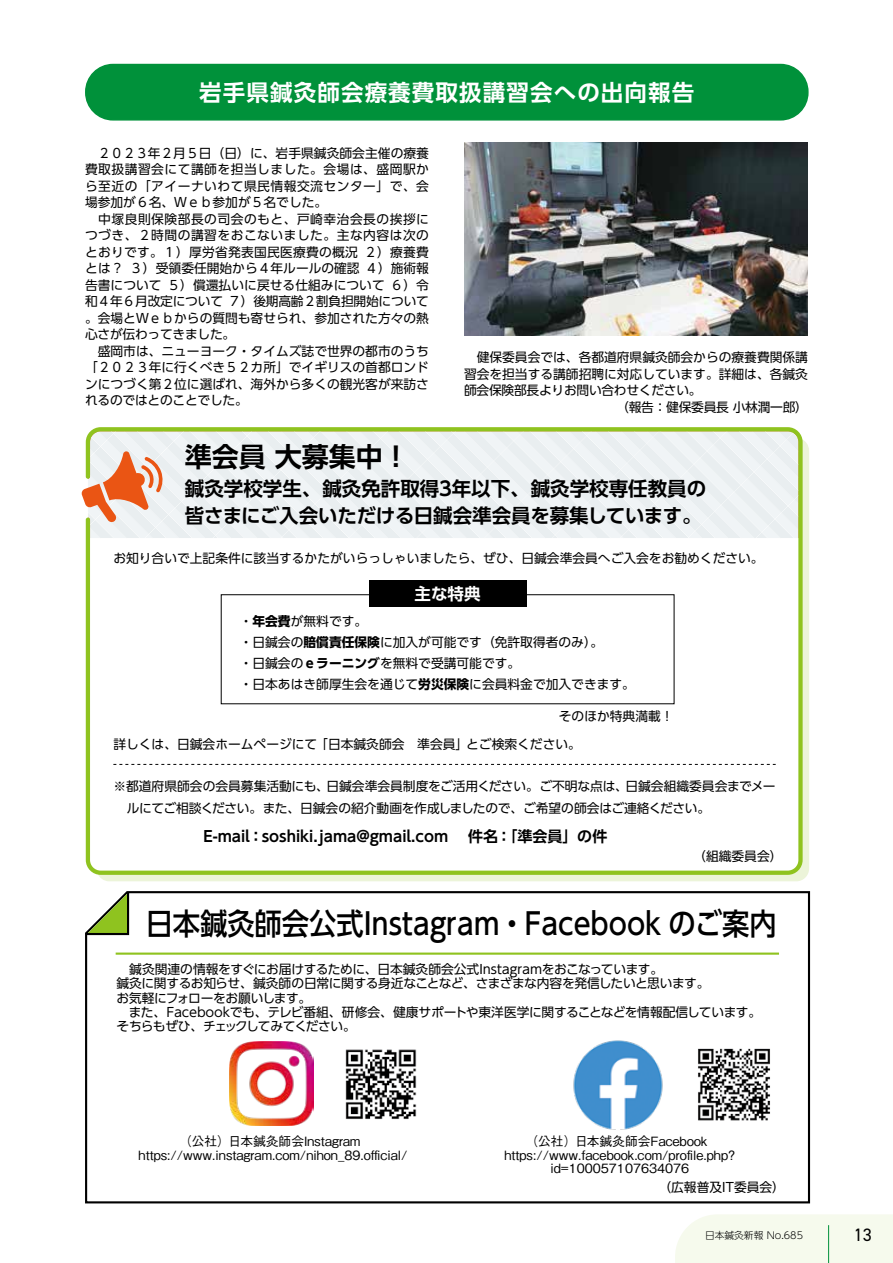
<style>
.page{position:relative;width:893px;height:1263px;background:#fff}
.page>*{position:absolute;margin:0;border:0;box-sizing:border-box;transform-origin:0 0}
.t1{font:500 30px "UD Shin Go Pro";color:#000;scale:.91 1}
.t2{font:700 27px "UD Shin Go Pro De";color:#000}
.t3{font:700 22.5px "UD Shin Go Pro De";letter-spacing:.05em;color:#fff}
.t4{font:700 19.5px/27px "UD Shin Go Pro De";color:#000}
.t5{font:18px "DIN2014";color:#000}
.t6{font:700 16.5px "UD Shin Go Pro De";color:#fff}
.t7{font:700 15px "UD Shin Go Pro De";color:#000}
.t8{font:12.75px/16.5px "UD Shin Go Pro";color:#000}
.t9{font:12.75px/14.2px "UD Shin Go Pro";letter-spacing:-.035em;color:#000}
.t10{font:500 12.75px/13.5px "Gothic BBB Pr 6";color:#000;text-align:center}
.t11{font:12.75px "UD Shin Go Pro";letter-spacing:-.02em;color:#000}
.t12{font:300 9.75px "UD Shin Go Pro";color:#000}
.s1{font-weight:700}
</style>
<div class="page">
<div style="left:85px;top:63px;width:724px;height:58px;background:#00913a"></div>
<img style="left:464px;top:142px;width:344px;height:193px">
<div style="left:98px;top:440px;width:711px;height:441px;background:#ecf4d9"></div>
<svg style="left:86px;top:427px;width:717px;height:448px"></svg>
<div style="left:369px;top:580px;width:157px;height:27px;background:#000"></div>
<svg style="left:113px;top:764px;width:663px;height:1px"></svg>
<svg style="left:85px;top:891px;width:726px;height:313px"></svg>
<svg style="left:85px;top:891px;width:45px;height:45px"></svg>
<hr style="left:116px;top:952px;width:663px;height:3px;background:#8fc31f">
<img style="left:229px;top:1041px;width:85px;height:85px">
<img style="left:342px;top:1046px;width:80px;height:79px">
<img style="left:696px;top:1046px;width:80px;height:79px">
<div style="left:675px;top:1214px;width:218px;height:49px;background:#f6faed"></div>
<h3 class="t3" style="left:199px;top:74px;width:496px">岩手県鍼灸師会療養費取扱講習会への出向報告</h3>
<p class="t8" style="left:85px;top:144px;width:345px">　２０２３年２月５日（日）に、岩手県鍼灸師会主催の療養費取扱講習会にて講師を担当しました。会場は、盛岡駅から至近の「アイーナいわて県民情報交流センター」で、会場参加が６名、Ｗｅｂ参加が５名でした。<br>　中塚良則保険部長の司会のもと、戸崎幸治会長の挨拶につづき、２時間の講習をおこないました。主な内容は次のとおりです。１）厚労省発表国民医療費の概況２）療養費とは？３）受領委任開始から４年ルールの確認４）施術報告書について５）償還払いに戻せる仕組みについて６）令和４年６月改定について７）後期高齢２割負担開始について。会場とＷｅｂからの質問も寄せられ、参加された方々の熱心さが伝わってきました。<br>　盛岡市は、ニューヨーク・タイムズ誌で世界の都市のうち「２０２３年に行くべき５２カ所」でイギリスの首都ロンドンにつづく第２位に選ばれ、海外から多くの観光客が来訪されるのではとのことでした。</p>
<p class="t8" style="left:464px;top:349px;width:345px">　健保委員会では、各都道府県鍼灸師会からの療養費関係講</p>
<p class="t8" style="left:464px;top:365px;width:345px">習会を担当する講師招聘に対応しています。詳細は、各鍼灸</p>
<p class="t11" style="left:464px;top:380px;width:239px">師会保険部長よりお問い合わせください。</p>
<p class="t11" style="left:616px;top:396px;width:193px">（報告：健保委員長小林潤一郎）</p>
<h2 class="t2" style="left:185px;top:434px;width:226px">準会員 大募集中 ！</h2>
<h3 class="t4" style="left:185px;top:475px;width:523px">鍼灸学校学生、鍼灸免許取得３年以下、鍼灸学校専任教員の皆さまにご入会いただける日鍼会準会員を募集しています。</h3>
<p class="t8" style="left:113px;top:549px;width:652px">お知り合いで上記条件に該当するかたがいらっしゃいましたら、ぜひ、日鍼会準会員へご入会をお勧めください。</p>
<p class="t6" style="left:415px;top:580px;width:67px">主な特典</p>
<p class="t8" style="left:240px;top:611px;width:397px;line-height:21px">・<span class="s1">年会費</span>が無料です。<br>・日鍼会の<span class="s1">賠償責任保険</span>に加入が可能です（免許取得者のみ）。<br>・日鍼会の<span class="s1">ｅラーニング</span>を無料で受講可能です。<br>・日本あはき師厚生会を通じて<span class="s1">労災保険</span>に会員料金で加入できます。</p>
<p class="t8" style="left:559px;top:708px;width:116px">そのほか特典満載！</p>
<p class="t8" style="left:113px;top:735px;width:469px">詳しくは、日鍼会ホームページにて「日本鍼灸師会　準会員」とご検索ください。</p>
<p class="t8" style="left:127px;top:774px;width:650px;line-height:22.5px;text-indent:-14px">※都道府県師会の会員募集活動にも、日鍼会準会員制度をご活用ください。ご不明な点は、日鍼会組織委員会までメールにてご相談ください。また、日鍼会の紹介動画を作成しましたので、ご希望の師会はご連絡ください。</p>
<p class="t7" style="left:113px;top:824px;width:495px">　　　　　　E-mail：soshiki.jama@gmail.com 　件名：「準会員」の件</p>
<p class="t8" style="left:693px;top:847px;width:91px">（組織委員会）</p>
<h1 class="t1" style="left:146px;top:899px;width:695px">日本鍼灸師会公式Ｉｎｓｔａｇｒａｍ・Facebook のご案内</h1>
<p class="t9" style="left:116px;top:962px;width:646px">　鍼灸関連の情報をすぐにお届けするために、日本鍼灸師会公式Ｉｎｓｔａｇｒａｍをおこなっています。<br>鍼灸に関するお知らせ、鍼灸師の日常に関する身近なことなど、さまざまな内容を発信したいと思います。<br>お気軽にフォローをお願いします。<br>　また、Ｆａｃｅｂｏｏｋでも、テレビ番組、研修会、健康サポートや東洋医学に関することなどを情報配信しています。そちらもぜひ、チェックしてみてください。</p>
<p class="t10" style="left:139px;top:1133px;width:270px">（公社）日本鍼灸師会Ｉｎｓｔａｇｒａｍhttps://www.instagram.com/nihon_89.official/</p>
<p class="t10" style="left:504px;top:1133px;width:232px">（公社）日本鍼灸師会Ｆａｃｅｂｏｏｋhttps://www.facebook.com/profile.php? id=100057107634076</p>
<p class="t8" style="left:658px;top:1179px;width:128px">（広報普及ＩＴ委員会）</p>
<p class="t12" style="left:705px;top:1228px;width:99px">日本鍼灸新報 No.685</p>
<h3 class="t5" style="left:854px;top:1224px;width:19px">13</h3>
</div>
